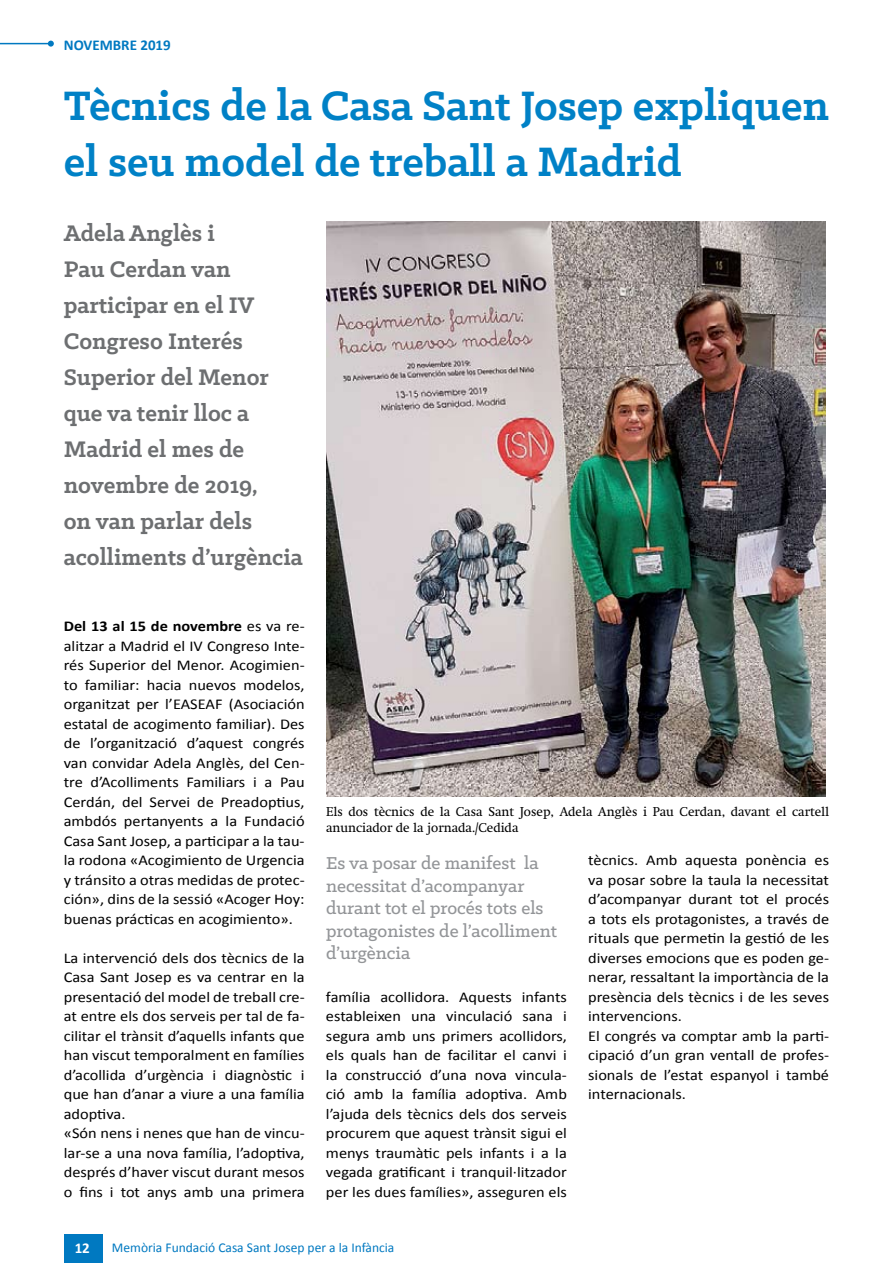
<style>
.page{position:relative;width:893px;height:1263px;background:#fff}
.page>*{position:absolute;margin:0;border:0;box-sizing:border-box;transform-origin:0 0}
.t1{font:700 46.5px/55.8px "Klinic Slab";color:#0081c6}
.t2{font:700 25.5px/36px "Klinic Slab";color:#6d6f71}
.t3{font:500 19.5px/22.5px "Klinic Slab";color:#939598}
.t4{font:15px/19.5px "Calibri";color:#000;text-align:justify;scale:1.09 1}
.t5{font:700 15px "Calibri";color:#0079c1}
.t6{font:700 15px "Calibri";color:#fff}
.t7{font:13.5px "Calibri";color:#0079c1}
.t8{font:12.75px/15.3px "Swift";color:#000}
.s1{font-weight:700}
</style>
<div class="page">
<div style="left:64px;top:1234px;width:38px;height:29px;background:#0079c1"></div>
<hr style="left:0;top:43px;width:51px;height:1px;background:#0079c1">
<svg style="left:48px;top:41px;width:6px;height:6px"></svg>
<img style="left:326px;top:222px;width:499px;height:574px">
<p class="t5" style="left:64px;top:34px;width:109px">NOVEMBRE 2019</p>
<h1 class="t1" style="left:64px;top:77px;width:767px">Tècnics de la Casa Sant Josep expliquen el seu model de treball a Madrid</h1>
<h2 class="t2" style="left:64px;top:214px;width:241px">Adela Anglès i<br>Pau Cerdan van participar en el IV<br>Congreso Interés<br>Superior del Menor que va tenir lloc a<br>Madrid el mes de novembre de 2019,<br>on van parlar dels acolliments d’urgència</h2>
<p class="t4" style="left:64px;top:616px;width:223px"><span class="s1">Del 13 al 15 de novembre</span> es va re&shy;alitzar a Madrid el IV Congreso Inte&shy;rés Superior del Menor. Acogimien&shy;to familiar: hacia nuevos modelos, organitzat per l’EASEAF (Asociación estatal de acogimento familiar). Des de l’organització d’aquest congrés van convidar Adela Anglès, del Cen&shy;tre d’Acolliments Familiars i a Pau Cerdán, del Servei de Preadoptius, ambdós pertanyents a la Fundació Casa Sant Josep, a participar a la tau&shy;la rodona «Acogimiento de Urgencia y tránsito a otras medidas de protec&shy;ción», dins de la sessió «Acoger Hoy: buenas prácticas en acogimiento».</p>
<p class="t4" style="left:64px;top:947px;width:223px;text-align:left">La intervenció dels dos tècnics de la Casa Sant Josep es va centrar en la presentació del model de treball cre&shy;at entre els dos serveis per tal de fa&shy;cilitar el trànsit d’aquells infants que han viscut temporalment en famílies d’acollida d’urgència i diagnòstic i que han d’anar a viure a una família adoptiva.<br>«Són nens i nenes que han de vincu&shy;lar-se a una nova família, l’adoptiva, després d’haver viscut durant mesos o fins i tot anys amb una primera</p>
<p class="t8" style="left:326px;top:804px;width:505px">Els dos tècnics de la Casa Sant Josep, Adela Anglès i Pau Cerdan, davant el cartell anunciador de la jornada./Cedida</p>
<h3 class="t3" style="left:326px;top:851px;width:232px">Es va posar de manifest la necessitat d’acompanyar durant tot el procés tots els protagonistes de l’acolliment d’urgència</h3>
<p class="t4" style="left:588px;top:850px;width:223px;text-align:left">tècnics. Amb aquesta ponència es va posar sobre la taula la necessitat d’acompanyar durant tot el procés a tots els protagonistes, a través de rituals que permetin la gestió de les diverses emocions que es poden ge&shy;nerar, ressaltant la importància de la presència dels tècnics i de les seves intervencions.<br>El congrés va comptar amb la parti&shy;cipació d’un gran ventall de profes&shy;sionals de l’estat espanyol i també internacionals.</p>
<p class="t4" style="left:326px;top:986px;width:223px">família acollidora. Aquests infants estableixen una vinculació sana i segura amb uns primers acollidors, els quals han de facilitar el canvi i la construcció d’una nova vincula&shy;ció amb la família adoptiva. Amb l’ajuda dels tècnics dels dos serveis procurem que aquest trànsit sigui el menys traumàtic pels infants i a la vegada gratificant i tranquil·litzador per les dues famílies», asseguren els</p>
<p class="t6" style="left:75px;top:1237px;width:17px">12</p>
<p class="t7" style="left:112px;top:1239px;width:284px">Memòria Fundació Casa Sant Josep per a la Infància</p>
</div>
